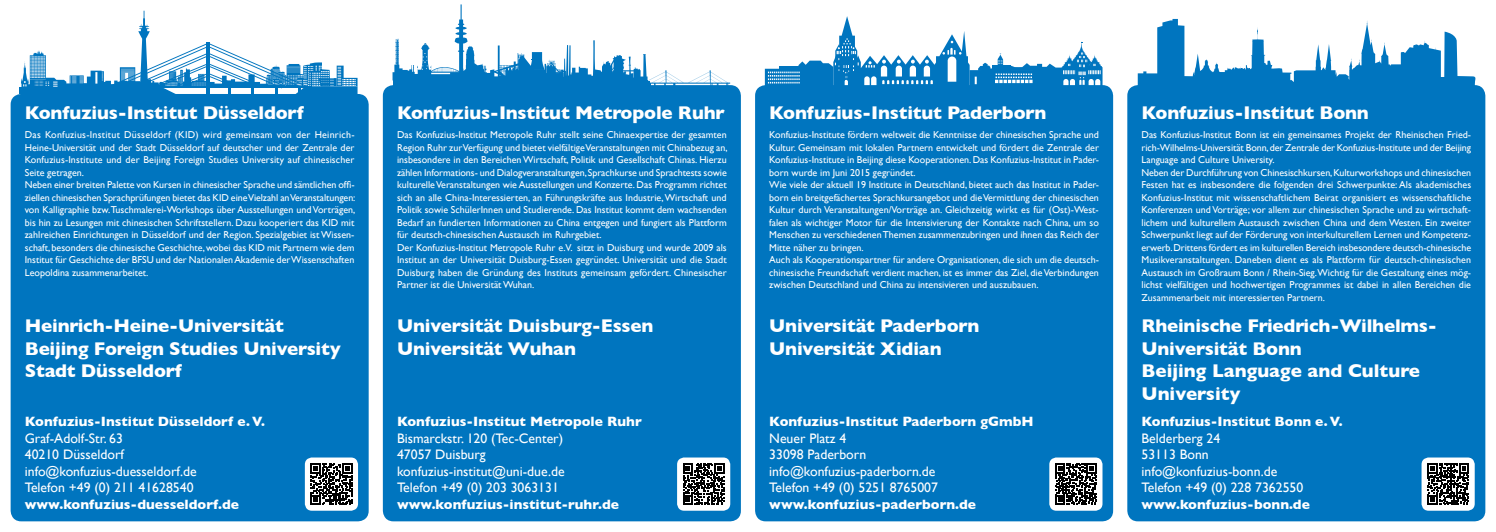
<style>
.page{position:relative;width:1496px;height:532px;background:#fff}
.page>*{position:absolute;margin:0;border:0;box-sizing:border-box;transform-origin:0 0}
.t1{font:700 18.75px/22.5px "Gill Sans";letter-spacing:-.01em;color:#fff}
.t2{font:13.75px/16.5px "Gill Sans";color:#fff}
.t3{font:700 13.75px "Gill Sans";color:#fff}
.t4{font:10px/12.5px "Gill Sans";color:#fff}
</style>
<div class="page">
<div style="left:1127px;top:85px;width:358px;height:436px;background:#0075bf;border-radius:11px"></div>
<div style="left:755px;top:85px;width:358px;height:436px;background:#0075bf;border-radius:11px"></div>
<div style="left:383px;top:85px;width:358px;height:436px;background:#0075bf;border-radius:11px"></div>
<div style="left:11px;top:94px;width:358px;height:427px;background:#0075bf;border-radius:11px"></div>
<div style="left:1049px;top:457px;width:53px;height:53px;background:#fff;border-radius:7px"></div>
<div style="left:1421px;top:457px;width:53px;height:53px;background:#fff;border-radius:7px"></div>
<div style="left:677px;top:457px;width:53px;height:53px;background:#fff;border-radius:7px"></div>
<div style="left:305px;top:457px;width:53px;height:53px;background:#fff;border-radius:7px"></div>
<svg style="left:310px;top:463px;width:42px;height:41px"></svg>
<svg style="left:683px;top:463px;width:41px;height:41px"></svg>
<svg style="left:1055px;top:463px;width:41px;height:41px"></svg>
<svg style="left:1427px;top:463px;width:41px;height:41px"></svg>
<svg style="left:20px;top:11px;width:337px;height:83px"></svg>
<svg style="left:392px;top:4px;width:338px;height:82px"></svg>
<svg style="left:764px;top:16px;width:338px;height:70px"></svg>
<svg style="left:1137px;top:19px;width:338px;height:67px"></svg>
<h1 class="t1" style="left:25px;top:101px;width:280px">Konfuzius-Institut Düsseldorf</h1>
<h1 class="t1" style="left:397px;top:101px;width:329px">Konfuzius-Institut Metropole Ruhr</h1>
<h1 class="t1" style="left:769px;top:101px;width:279px">Konfuzius-Institut Paderborn</h1>
<h1 class="t1" style="left:1141px;top:101px;width:229px">Konfuzius-Institut Bonn</h1>
<p class="t4" style="left:25px;top:128px;width:332px">Das Konfuzius-Institut Düsseldorf (KID) wird gemeinsam von der Heinrich-Heine-Universität und der Stadt Düsseldorf auf deutscher und der Zentrale der Konfuzius-Institute und der Beijing Foreign Studies University auf chinesischer Seite getragen.<br>Neben einer breiten Palette von Kursen in chinesischer Sprache und sämtlichen offi&shy;ziellen chinesischen Sprachprüfungen bietet das KID eine Vielzahl an Veranstaltungen: von Kalligraphie bzw. Tuschmalerei-Workshops über Ausstellungen und Vorträgen, bis hin zu Lesungen mit chinesischen Schriftstellern. Dazu kooperiert das KID mit zahlreichen Einrichtungen in Düsseldorf und der Region. Spezialgebiet ist Wissen&shy;schaft, besonders die chinesische Geschichte, wobei das KID mit Partnern wie dem Institut für Geschichte der BFSU und der Nationalen Akademie der Wissenschaften Leopoldina zusammenarbeitet.</p>
<p class="t4" style="left:397px;top:128px;width:332px">Das Konfuzius-Institut Metropole Ruhr stellt seine Chinaexpertise der gesamten Region Ruhr zur Verfügung und bietet vielfältige Veranstaltungen mit Chinabezug an, insbesondere in den Bereichen Wirtschaft, Politik und Gesellschaft Chinas. Hierzu zählen Informations- und Dialogveranstaltungen, Sprachkurse und Sprachtests sowie kulturelle Veranstaltungen wie Ausstellungen und Konzerte. Das Programm richtet sich an alle China-Interessierten, an Führungskräfte aus Industrie, Wirtschaft und Politik sowie SchülerInnen und Studierende. Das Institut kommt dem wachsenden Bedarf an fundierten Informationen zu China entgegen und fungiert als Plattform für deutsch-chinesischen Austausch im Ruhrgebiet.<br>Der Konfuzius-Institut Metropole Ruhr e.V. sitzt in Duisburg und wurde 2009 als Institut an der Universität Duisburg-Essen gegründet. Universität und die Stadt Duisburg haben die Gründung des Instituts gemeinsam gefördert. Chinesischer Partner ist die Universität Wuhan.</p>
<p class="t4" style="left:769px;top:128px;width:331px">Konfuzius-Institute fördern weltweit die Kenntnisse der chinesischen Sprache und Kultur. Gemeinsam mit lokalen Partnern entwickelt und fördert die Zentrale der Konfuzius-Institute in Beijing diese Kooperationen. Das Konfuzius-Institut in Pader&shy;born wurde im Juni 2015 gegründet.<br>Wie viele der aktuell 19 Institute in Deutschland, bietet auch das Institut in Pader&shy;born ein breitgefächertes Sprachkursangebot und die Vermittlung der chinesischen Kultur durch Veranstaltungen/Vorträge an. Gleichzeitig wirkt es für (Ost)-West&shy;falen als wichtiger Motor für die Intensivierung der Kontakte nach China, um so Menschen zu verschiedenen Themen zusammenzubringen und ihnen das Reich der Mitte näher zu bringen.<br>Auch als Kooperationspartner für andere Organisationen, die sich um die deutsch&shy;chinesische Freundschaft verdient machen, ist es immer das Ziel, die Verbindungen zwischen Deutschland und China zu intensivieren und auszubauen.</p>
<p class="t4" style="left:1141px;top:128px;width:331px">Das Konfuzius-Institut Bonn ist ein gemeinsames Projekt der Rheinischen Fried&shy;rich-Wilhelms-Universität Bonn, der Zentrale der Konfuzius-Institute und der Beijing Language and Culture University.<br>Neben der Durchführung von Chinesischkursen, Kulturworkshops und chinesischen Festen hat es insbesondere die folgenden drei Schwerpunkte: Als akademisches Konfuzius-Institut mit wissenschaftlichem Beirat organisiert es wissenschaftliche Konferenzen und Vorträge; vor allem zur chinesischen Sprache und zu wirtschaft&shy;lichem und kulturellem Austausch zwischen China und dem Westen. Ein zweiter Schwerpunkt liegt auf der Förderung von interkulturellem Lernen und Kompetenz&shy;erwerb. Drittens fördert es im kulturellen Bereich insbesondere deutsch-chinesische Musikveranstaltungen. Daneben dient es als Plattform für deutsch-chinesischen Austausch im Großraum Bonn / Rhein-Sieg.Wichtig für die Gestaltung eines mög&shy;lichst vielfältigen und hochwertigen Programmes ist dabei in allen Bereichen die Zusammenarbeit mit interessierten Partnern.</p>
<h1 class="t1" style="left:1141px;top:314px;width:297px">Rheinische Friedrich-Wilhelms-<br>Universität Bonn<br>Beijing Language and Culture<br>University</h1>
<h1 class="t1" style="left:25px;top:314px;width:317px">Heinrich-Heine-Universität<br>Beijing Foreign Studies University<br>Stadt Düsseldorf</h1>
<h1 class="t1" style="left:397px;top:314px;width:258px">Universität Duisburg-Essen<br>Universität Wuhan</h1>
<h1 class="t1" style="left:769px;top:314px;width:212px">Universität Paderborn<br>Universität Xidian</h1>
<h2 class="t3" style="left:25px;top:410px;width:242px">Konfuzius-Institut Düsseldorf e. V.</h2>
<h2 class="t2" style="left:25px;top:429px;width:173px">Graf-Adolf-Str. 63<br>40210 Düsseldorf info@konfuzius-duesseldorf.de<br>Telefon +49 (0) 211 41628540</h2>
<h2 class="t3" style="left:25px;top:493px;width:216px">www.konfuzius-duesseldorf.de</h2>
<h2 class="t3" style="left:397px;top:410px;width:246px">Konfuzius-Institut Metropole Ruhr</h2>
<h2 class="t2" style="left:397px;top:429px;width:169px">Bismarckstr. 120 (Tec-Center)<br>47057 Duisburg konfuzius-institut@uni-due.de<br>Telefon +49 (0) 203 3063131</h2>
<h2 class="t3" style="left:397px;top:493px;width:223px">www.konfuzius-institut-ruhr.de</h2>
<h2 class="t3" style="left:769px;top:410px;width:266px">Konfuzius-Institut Paderborn gGmbH</h2>
<h2 class="t2" style="left:769px;top:429px;width:170px">Neuer Platz 4<br>33098 Paderborn info@konfuzius-paderborn.de<br>Telefon +49 (0) 5251 8765007</h2>
<h2 class="t3" style="left:769px;top:493px;width:208px">www.konfuzius-paderborn.de</h2>
<h2 class="t3" style="left:1141px;top:410px;width:203px">Konfuzius-Institut Bonn e. V.</h2>
<h2 class="t2" style="left:1141px;top:429px;width:163px">Belderberg 24<br>53113 Bonn info@konfuzius-bonn.de<br>Telefon +49 (0) 228 7362550</h2>
<h2 class="t3" style="left:1141px;top:493px;width:170px">www.konfuzius-bonn.de</h2>
</div>
